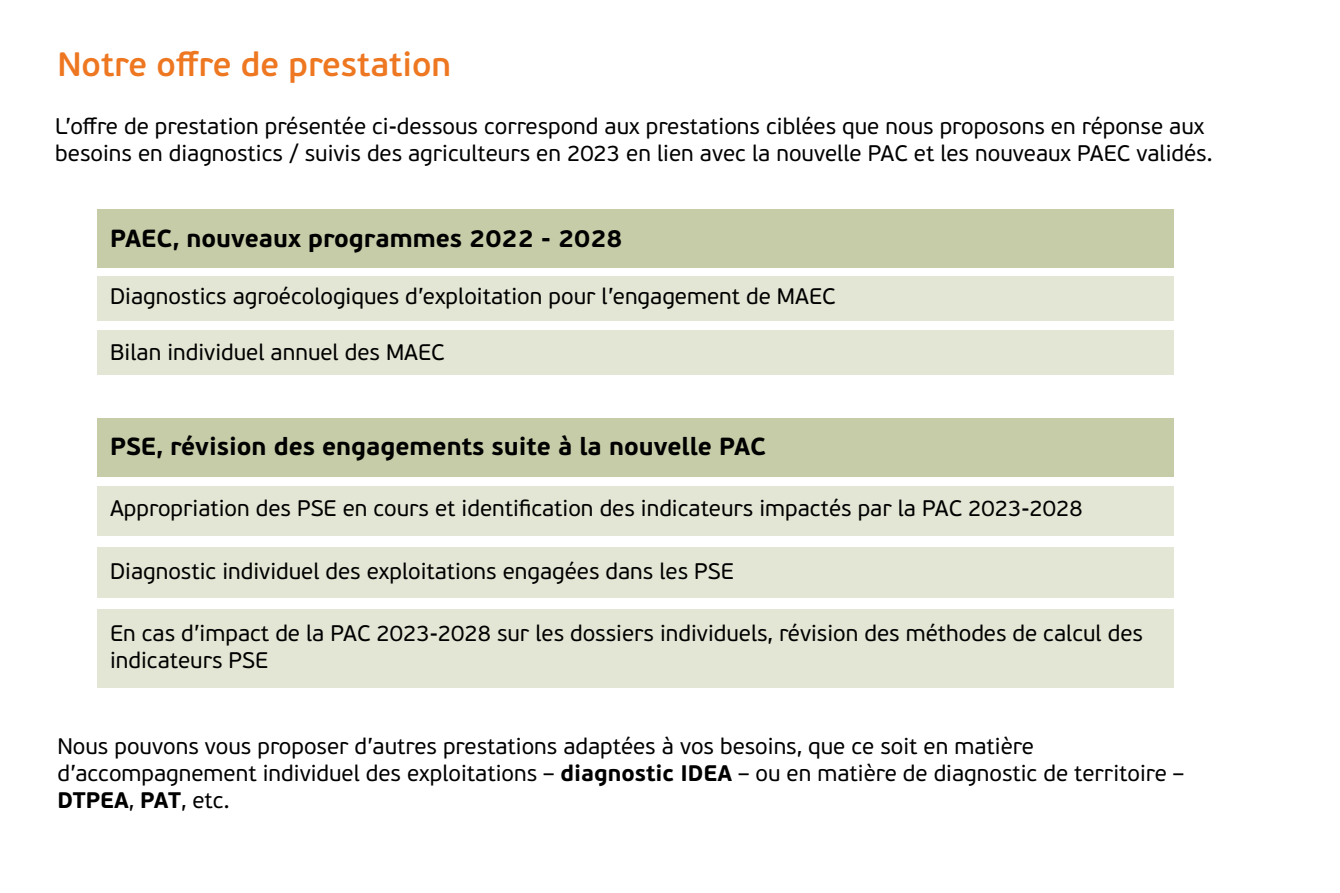
<style>
.page{position:relative;width:1340px;height:893px;background:#fff}
.page>*{position:absolute;margin:0;border:0;box-sizing:border-box;transform-origin:0 0}
.t1{font:600 33.75px "PF Beau Sans Pro";color:#ee7721}
.t2{font:700 24.75px "PF Beau Sans Pro";color:#000}
.t3{font:22.5px/27px "PF Beau Sans Pro";color:#000}
.s1{font-weight:700}
</style>
<div class="page">
<div style="left:97px;top:276px;width:1077px;height:44px;background:#e3e6d4"></div>
<div style="left:97px;top:331px;width:1077px;height:44px;background:#e3e6d4"></div>
<div style="left:97px;top:609px;width:1077px;height:79px;background:#e3e6d4"></div>
<div style="left:97px;top:547px;width:1077px;height:51px;background:#e3e6d4"></div>
<div style="left:97px;top:486px;width:1077px;height:50px;background:#e3e6d4"></div>
<div style="left:97px;top:209px;width:1077px;height:58px;background:#c5cca7"></div>
<div style="left:97px;top:418px;width:1077px;height:59px;background:#c5cca7"></div>
<h1 class="t1" style="left:57px;top:45px;width:395px">Notre offre de prestation</h1>
<p class="t3" style="left:55px;top:113px;width:1158px">L’offre de prestation présentée ci-dessous correspond aux prestations ciblées que nous proposons en réponse aux besoins en diagnostics / suivis des agriculteurs en 2023 en lien avec la nouvelle PAC et les nouveaux PAEC validés.</p>
<p class="t2" style="left:110px;top:224px;width:514px">PAEC, nouveaux programmes 2022 - 2028</p>
<p class="t3" style="left:110px;top:283px;width:727px">Diagnostics agroécologiques d’exploitation pour l’engagement de MAEC</p>
<p class="t3" style="left:110px;top:338px;width:336px">Bilan individuel annuel des MAEC</p>
<p class="t2" style="left:110px;top:432px;width:657px">PSE, révision des engagements suite à la nouvelle PAC</p>
<p class="t3" style="left:110px;top:495px;width:974px">Appropriation des PSE en cours et identification des indicateurs impactés par la PAC 2023-2028</p>
<p class="t3" style="left:110px;top:557px;width:625px">Diagnostic individuel des exploitations engagées dans les PSE</p>
<p class="t3" style="left:110px;top:620px;width:1034px">En cas d’impact de la PAC 2023-2028 sur les dossiers individuels, révision des méthodes de calcul des indicateurs PSE</p>
<p class="t3" style="left:57px;top:732px;width:1128px">Nous pouvons vous proposer d’autres prestations adaptées à vos besoins, que ce soit en matière d’accompagnement individuel des exploitations – <span class="s1">diagnostic IDEA</span> – ou en matière de diagnostic de territoire –<br><span class="s1">DTPEA</span>, <span class="s1">PAT</span>, etc.</p>
</div>
